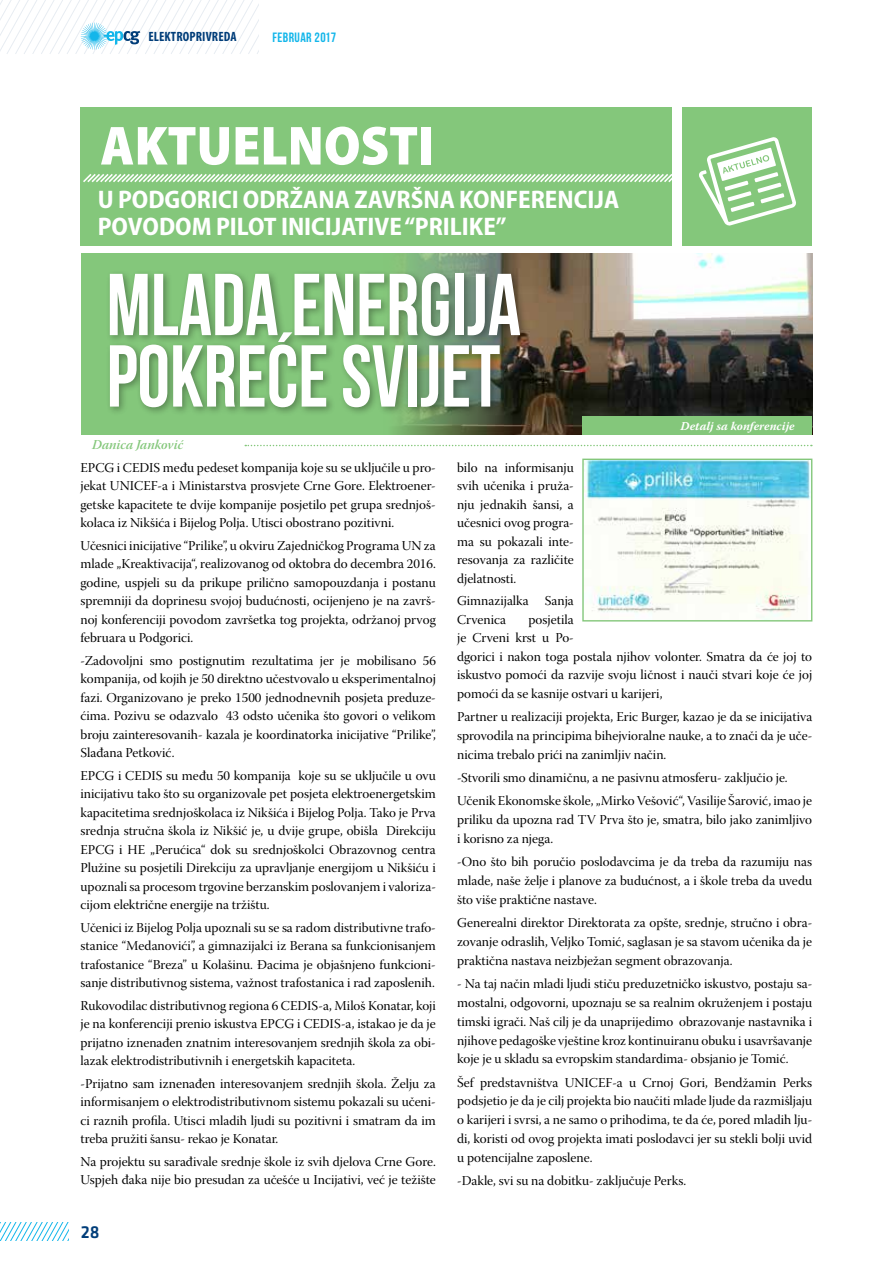
<style>
.page{position:relative;width:893px;height:1263px;background:#fff}
.page>*{position:absolute;margin:0;border:0;box-sizing:border-box;transform-origin:0 0}
.t1{font:700 87.6px/71.4px "Bebas Neue";color:#fff;scale:.93 1}
.t2{font:900 semi-condensed 55.5px "Myriad Pro";color:#fff}
.t3{font:700 semi-condensed 25.5px/27px "Myriad Pro";color:#fff}
.t4{font:500 18px "Klavika";color:#003d79}
.t5{font:13.5px/18.5px "Warnock Pro Subh";color:#000;text-align:justify}
.t6{font:700 condensed 13.5px "Myriad Pro";letter-spacing:.01em;color:#003d79}
.t7{font:13.5px "Warnock Pro Semibold It Subh";color:#84c77b}
.t8{font:13.5px "Bebas Neue";letter-spacing:.03em;color:#13b6ea}
.t9{font:italic 700 12px "Warnock Pro";color:#fff}
</style>
<div class="page">
<svg style="left:0;top:0;width:258px;height:54px"></svg>
<svg style="left:0;top:1223px;width:68px;height:17px"></svg>
<div style="left:81px;top:107px;width:591px;height:138px;background:#84c77b"></div>
<svg style="left:83px;top:174px;width:589px;height:9px"></svg>
<div style="left:683px;top:107px;width:129px;height:138px;background:#84c77b"></div>
<svg style="left:699px;top:137px;width:97px;height:89px"></svg>
<div style="left:81px;top:253px;width:732px;height:182px;background:#84c77b"></div>
<img style="left:394px;top:253px;width:419px;height:182px">
<svg style="left:245px;top:445px;width:567px;height:1px"></svg>
<div style="left:106px;top:269px;width:424px;height:148px;background:#000;opacity:.33"></div>
<img style="left:584px;top:461px;width:226px;height:158px">
<div style="left:582px;top:459px;width:230px;height:162px;border:1px solid #84c77b"></div>
<div style="left:583px;top:417px;width:229px;height:18px;background:#84c77b"></div>
<p class="t6" style="left:148px;top:28px;width:90px">ELEKTROPRIVREDA</p>
<p class="t8" style="left:272px;top:30px;width:65px">FEBRUAR 2017</p>
<h2 class="t2" style="left:100px;top:115px;width:335px">AKTUELNOSTI</h2>
<h3 class="t3" style="left:98px;top:187px;width:523px">U PODGORICI ODRŽANA ZAVRŠNA KONFERENCIJA<br>POVODOM PILOT INICIJATIVE “PRILIKE”</h3>
<h1 class="t1" style="left:107px;top:268px;width:447px">MLADA ENERGIJA<br>POKREĆE SVIJET</h1>
<p class="t9" style="left:681px;top:419px;width:115px">Detalj sa konferencije</p>
<p class="t7" style="left:92px;top:436px;width:93px">Danica Janković</p>
<p class="t5" style="left:80px;top:460px;width:357px">EPCG i CEDIS među pedeset kompanija koje su se uključile u pro&shy;jekat UNICEF-a i Ministarstva prosvjete Crne Gore. Elektroener&shy;getske kapacitete te dvije kompanije posjetilo pet grupa srednjoš&shy;kolaca iz Nikšića i Bijelog Polja. Utisci obostrano pozitivni.</p>
<p class="t5" style="left:80px;top:538px;width:357px">Učesnici inicijative “Prilike”, u okviru Zajedničkog Programa UN za mlade „Kreaktivacija“, realizovanog od oktobra do decembra 2016. godine, uspjeli su da prikupe prilično samopouzdanja i postanu spremniji da doprinesu svojoj budućnosti, ocijenjeno je na završ&shy;noj konferenciji povodom završetka tog projekta, održanoj prvog februara u Podgorici.</p>
<p class="t5" style="left:80px;top:653px;width:357px">-Zadovoljni smo postignutim rezultatima jer je mobilisano 56 kompanija, od kojih je 50 direktno učestvovalo u eksperimentalnoj fazi. Organizovano je preko 1500 jednodnevnih posjeta preduze&shy;ćima. Pozivu se odazvalo 43 odsto učenika što govori o velikom broju zainteresovanih- kazala je koordinatorka inicijative “Prilike”, Slađana Petković.</p>
<p class="t5" style="left:80px;top:768px;width:357px">EPCG i CEDIS su među 50 kompanija koje su se uključile u ovu inicijativu tako što su organizovale pet posjeta elektroenergetskim kapacitetima srednjoškolaca iz Nikšića i Bijelog Polja. Tako je Prva srednja stručna škola iz Nikšić je, u dvije grupe, obišla Direkciju EPCG i HE „Perućica“ dok su srednjoškolci Obrazovnog centra Plužine su posjetili Direkciju za upravljanje energijom u Nikšiću i upoznali sa procesom trgovine berzanskim poslovanjem i valoriza&shy;cijom električne energije na tržištu.</p>
<p class="t5" style="left:80px;top:920px;width:357px">Učenici iz Bijelog Polja upoznali su se sa radom distributivne trafo&shy;stanice “Medanovići”, a gimnazijalci iz Berana sa funkcionisanjem trafostanice “Breza” u Kolašinu. Đacima je objašnjeno funkcioni&shy;sanje distributivnog sistema, važnost trafostanica i rad zaposlenih.</p>
<p class="t5" style="left:80px;top:998px;width:357px">Rukovodilac distributivnog regiona 6 CEDIS-a, Miloš Konatar, koji je na konferenciji prenio iskustva EPCG i CEDIS-a, istakao je da je prijatno iznenađen znatnim interesovanjem srednjih škola za obi&shy;lazak elektrodistributivnih i energetskih kapaciteta.</p>
<p class="t5" style="left:80px;top:1076px;width:357px">-Prijatno sam iznenađen interesovanjem srednjih škola. Želju za informisanjem o elektrodistributivnom sistemu pokazali su učeni&shy;ci raznih profila. Utisci mladih ljudi su pozitivni i smatram da im treba pružiti šansu- rekao je Konatar.</p>
<p class="t5" style="left:80px;top:1154px;width:357px">Na projektu su sarađivale srednje škole iz svih djelova Crne Gore.<br>Uspjeh đaka nije bio presudan za učešće u Incijativi, već je težište</p>
<h3 class="t4" style="left:81px;top:1222px;width:20px">28</h3>
<p class="t5" style="left:457px;top:460px;width:118px">bilo na informisanju svih učenika i pruža&shy;nju jednakih šansi, a učesnici ovog progra&shy;ma su pokazali inte&shy;resovanja za različite djelatnosti.</p>
<p class="t5" style="left:457px;top:593px;width:118px">Gimnazijalka Sanja<br>Crvenica</p>
<p class="t5" style="left:457px;top:612px;width:357px;text-align:left;text-indent:71px">posjetila<br>je Crveni krst u Po-<br>dgorici i nakon toga postala njihov volonter. Smatra da će joj to iskustvo pomoći da razvije svoju ličnost i nauči stvari koje će joj pomoći da se kasnije ostvari u karijeri,</p>
<p class="t5" style="left:457px;top:709px;width:357px;line-height:18.9px">Partner u realizaciji projekta, Eric Burger, kazao je da se inicijativa sprovodila na principima bihejvioralne nauke, a to znači da je uče&shy;nicima trebalo prići na zanimljiv način.</p>
<p class="t5" style="left:457px;top:767px;width:357px;line-height:23.1px">-Stvorili smo dinamičnu, a ne pasivnu atmosferu- zaključio je.<br>Učenik Ekonomske škole, „Mirko Vešović“, Vasilije Šarović, imao je</p>
<p class="t5" style="left:457px;top:812px;width:357px;line-height:18.9px">priliku da upozna rad TV Prva što je, smatra, bilo jako zanimljivo i korisno za njega.</p>
<p class="t5" style="left:457px;top:854px;width:357px;line-height:18.9px">-Ono što bih poručio poslodavcima je da treba da razumiju nas mlade, naše želje i planove za budućnost, a i škole treba da uvedu što više praktične nastave.</p>
<p class="t5" style="left:457px;top:915px;width:357px;line-height:18.9px">Generealni direktor Direktorata za opšte, srednje, stručno i obra&shy;zovanje odraslih, Veljko Tomić, saglasan je sa stavom učenika da je praktična nastava neizbježan segment obrazovanja.</p>
<p class="t5" style="left:457px;top:975px;width:357px;line-height:18.9px">- Na taj način mladi ljudi stiču preduzetničko iskustvo, postaju sa&shy;mostalni, odgovorni, upoznaju se sa realnim okruženjem i postaju timski igrači. Naš cilj je da unaprijedimo obrazovanje nastavnika i njihove pedagoške vještine kroz kontinuiranu obuku i usavršavanje koje je u skladu sa evropskim standardima- obsjanio je Tomić.</p>
<p class="t5" style="left:457px;top:1074px;width:357px;line-height:18.9px">Šef predstavništva UNICEF-a u Crnoj Gori, Bendžamin Perks podsjetio je da je cilj projekta bio naučiti mlade ljude da razmišljaju o karijeri i svrsi, a ne samo o prihodima, te da će, pored mladih lju&shy;di, koristi od ovog projekta imati poslodavci jer su stekli bolji uvid u potencijalne zaposlene.</p>
<p class="t5" style="left:457px;top:1173px;width:231px">-Dakle, svi su na dobitku- zaključuje Perks.</p>
</div>
